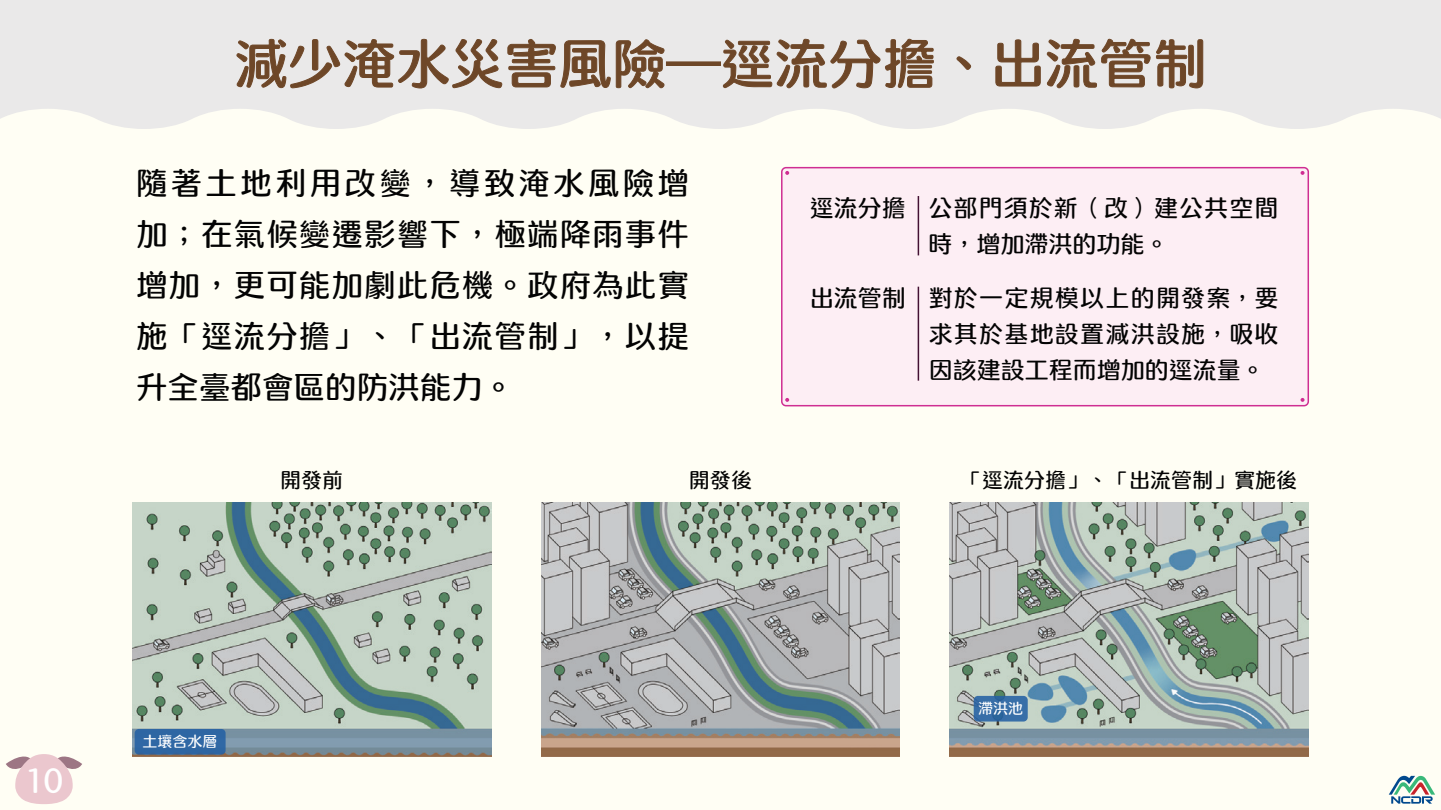
<style>
.page{position:relative;width:1441px;height:810px;background:#fff}
.page>*{position:absolute;margin:0;border:0;box-sizing:border-box;transform-origin:0 0}
.t1{font:700 54px "ARDC Qing Yuan B5";color:#6e4728}
.t2{font:700 32.85px "ARDC Qing Yuan B5";color:#fff}
.t3{font:700 31.5px/51px "ARDC Qing Yuan B5";letter-spacing:.035em;color:#030303;text-align:justify}
.t4{font:700 24px/36px "ARDC Qing Yuan B5";letter-spacing:.045em;color:#030303}
.t5{font:700 21px "ARDC Qing Yuan B5";color:#030303}
.t6{font:700 15px "ARDC Qing Yuan B5";color:#fff}
</style>
<div class="page">
<div style="left:0;top:0;width:1440px;height:810px;background:#fffef4"></div>
<svg style="left:0;top:0;width:1440px;height:129px;fill:#eae9e9"></svg>
<img style="left:949px;top:503px;width:359px;height:253px">
<img style="left:541px;top:503px;width:358px;height:253px">
<img style="left:132px;top:503px;width:359px;height:253px">
<div style="left:781px;top:168px;width:526px;height:238px;background:#fdeef4;border-radius:4px"></div>
<div style="left:781px;top:167px;width:527px;height:239px;border:2px solid #cf2e92;border-radius:4px"></div>
<svg style="left:785px;top:171px;width:4px;height:4px"></svg>
<svg style="left:785px;top:398px;width:4px;height:4px"></svg>
<svg style="left:1300px;top:398px;width:4px;height:4px"></svg>
<svg style="left:1300px;top:171px;width:4px;height:4px"></svg>
<div style="left:973px;top:696px;width:54px;height:26px;background:linear-gradient(to right,#356ba4,#376fa8);border-radius:4px"></div>
<div style="left:135px;top:729px;width:90px;height:26px;background:#2f66a3;border-radius:4px"></div>
<hr style="left:917px;top:196px;width:2px;height:59px;background:#413">
<hr style="left:917px;top:287px;width:2px;height:94px;background:#413">
<svg style="left:236px;top:39px;width:428px;height:51px"></svg>
<div style="left:666px;top:62px;width:54px;height:4px;border:1px solid #6e4728"></div>
<svg style="left:722px;top:39px;width:211px;height:49px"></svg>
<svg style="left:956px;top:57px;width:14px;height:13px"></svg>
<svg style="left:995px;top:40px;width:45px;height:46px"></svg>
<svg style="left:1046px;top:39px;width:156px;height:49px"></svg>
<svg style="left:6px;top:754px;width:76px;height:50px"></svg>
<svg style="left:1388px;top:776px;width:46px;height:28px"></svg>
<h1 class="t1" style="left:234px;top:37px;width:974px">減少淹水災害風險—逕流分擔、出流管制</h1>
<p class="t3" style="left:136px;top:160px;width:554px">隨著土地利用改變，導致淹水風險增加；在氣候變遷影響下，極端降雨事件增加，更可能加劇此危機。政府為此實施「逕流分擔」、「出流管制」，以提升全臺都會區的防洪能力。</p>
<p class="t4" style="left:809px;top:191px;width:97px">逕流分擔</p>
<p class="t4" style="left:928px;top:191px;width:351px">公部門須於新（改）建公共空間時，增加滯洪的功能。</p>
<p class="t4" style="left:928px;top:281px;width:351px;text-align:justify;text-indent:-119px">出流管制 對於一定規模以上的開發案，要求其於基地設置減洪設施，吸收因該建設工程而增加的逕流量。</p>
<p class="t5" style="left:280px;top:469px;width:64px">開發前</p>
<p class="t5" style="left:689px;top:469px;width:64px">開發後</p>
<p class="t5" style="left:960px;top:469px;width:337px">「逕流分擔」、「出流管制」實施後</p>
<p class="t2" style="left:25px;top:765px;width:40px">10</p>
<p class="t6" style="left:143px;top:734px;width:76px">土壤含水層</p>
<p class="t6" style="left:978px;top:701px;width:46px">滯洪池</p>
</div>
